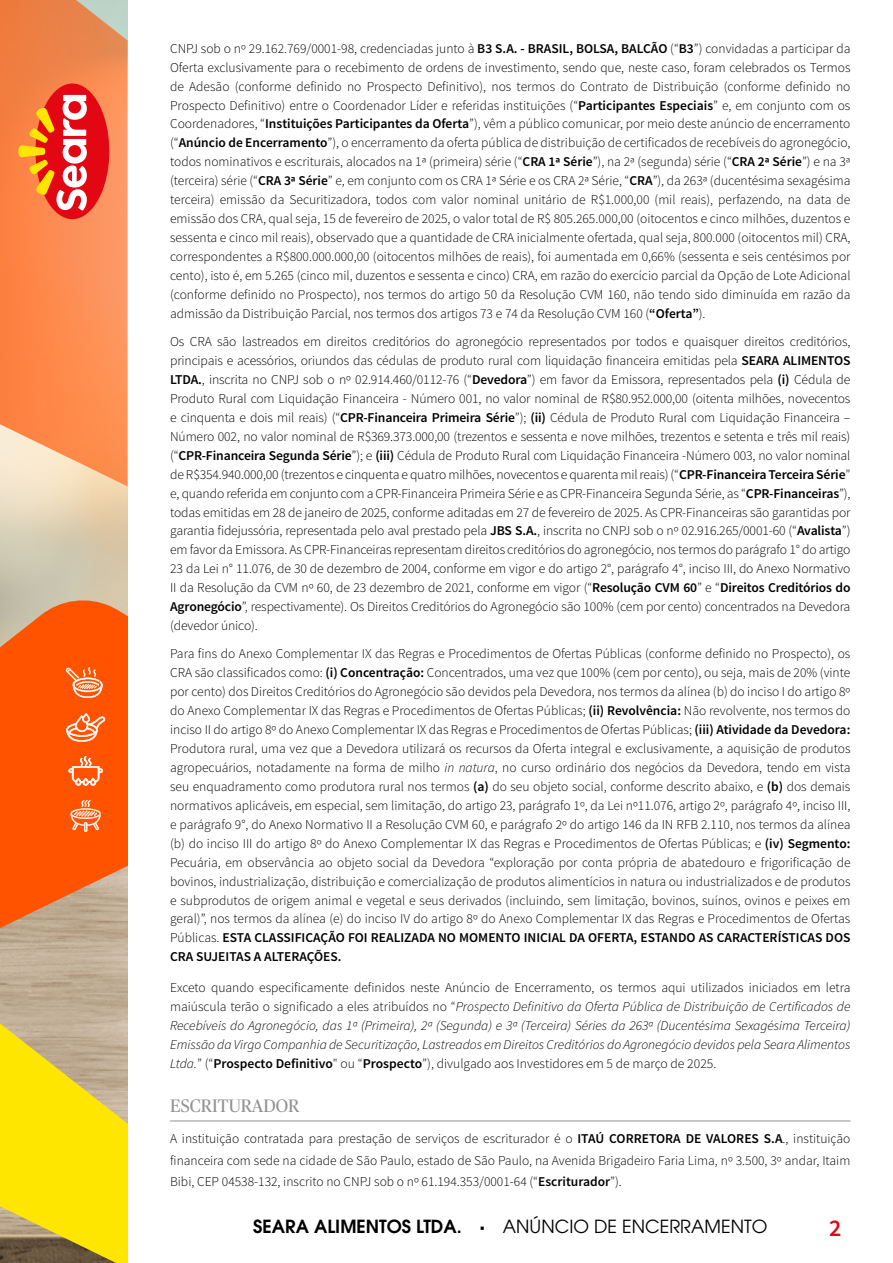
<style>
.page{position:relative;width:893px;height:1263px;background:#fff}
.page>*{position:absolute;margin:0;border:0;box-sizing:border-box;transform-origin:0 0}
.t1{font:600 24px "Source Sans Pro";color:#e30613}
.t2{font:18px "ITC Avant Garde Pro";color:#000}
.t3{font:18px "Publico";color:#919191}
.t4{font:300 13.5px/18.9px "Source Sans Pro";color:#000;text-align:justify}
.t5{font:italic 300 13.5px/18.9px "Source Sans Pro";color:#000;text-align:justify}
.s1{font-weight:600}
.s2{font-style:italic}
.s3{font-style:normal}
.s4{font-weight:600;font-style:normal}
.s5{font-family:"Source Sans Pro";font-weight:300}
</style>
<div class="page">
<svg style="left:0;top:0;width:128px;height:486px;background:#f89259"></svg>
<svg style="left:0;top:1039px;width:128px;height:224px;background:#e5ce21"></svg>
<svg style="left:0;top:596px;width:128px;height:443px;background:#e7773b"></svg>
<svg style="left:66px;top:713px;width:39px;height:29px"></svg>
<svg style="left:66px;top:667px;width:37px;height:31px"></svg>
<svg style="left:68px;top:756px;width:35px;height:30px"></svg>
<svg style="left:71px;top:800px;width:30px;height:32px"></svg>
<div style="left:35px;top:84px;width:74px;height:135px;background:#e30613;border-radius:50%"></div>
<svg style="left:18px;top:95px;width:69px;height:116px"></svg>
<hr style="left:170px;top:1120px;width:680px;height:1px;background:#919191">
<p class="t4" style="left:170px;top:39px;width:682px">CNPJ sob o nº 29.162.769/0001-98, credenciadas junto à <span class="s1">B3 S.A. - BRASIL, BOLSA, BALCÃO</span> (“<span class="s1">B3</span>”) convidadas a participar da Oferta exclusivamente para o recebimento de ordens de investimento, sendo que, neste caso, foram celebrados os Termos de Adesão (conforme definido no Prospecto Definitivo), nos termos do Contrato de Distribuição (conforme definido no Prospecto Definitivo) entre o Coordenador Líder e referidas instituições (“<span class="s1">Participantes Especiais</span>” e, em conjunto com os Coordenadores, “<span class="s1">Instituições Participantes da Oferta</span>”), vêm a público comunicar, por meio deste anúncio de encerramento (“<span class="s1">Anúncio de Encerramento</span>”), o encerramento da oferta pública de distribuição de certificados de recebíveis do agronegócio, todos nominativos e escriturais, alocados na 1ª (primeira) série (“<span class="s1">CRA 1ª Série</span>”), na 2ª (segunda) série (“<span class="s1">CRA 2ª Série</span>”) e na 3ª (terceira) série (“<span class="s1">CRA 3ª Série</span>” e, em conjunto com os CRA 1ª Série e os CRA 2ª Série, “<span class="s1">CRA</span>”), da 263ª (ducentésima sexagésima terceira) emissão da Securitizadora, todos com valor nominal unitário de R$1.000,00 (mil reais), perfazendo, na data de emissão dos CRA, qual seja, 15 de fevereiro de 2025, o valor total de R$ 805.265.000,00 (oitocentos e cinco milhões, duzentos e sessenta e cinco mil reais), observado que a quantidade de CRA inicialmente ofertada, qual seja, 800.000 (oitocentos mil) CRA, correspondentes a R$800.000.000,00 (oitocentos milhões de reais), foi aumentada em 0,66% (sessenta e seis centésimos por cento), isto é, em 5.265 (cinco mil, duzentos e sessenta e cinco) CRA, em razão do exercício parcial da Opção de Lote Adicional (conforme definido no Prospecto), nos termos do artigo 50 da Resolução CVM 160, não tendo sido diminuída em razão da admissão da Distribuição Parcial, nos termos dos artigos 73 e 74 da Resolução CVM 160 (<span class="s1">“Oferta”</span>).</p>
<p class="t4" style="left:170px;top:332px;width:682px">Os CRA são lastreados em direitos creditórios do agronegócio representados por todos e quaisquer direitos creditórios, principais e acessórios, oriundos das cédulas de produto rural com liquidação financeira emitidas pela <span class="s1">SEARA ALIMENTOS LTDA.</span>, inscrita no CNPJ sob o nº 02.914.460/0112-76 (“<span class="s1">Devedora</span>”) em favor da Emissora, representados pela <span class="s1">(i)</span> Cédula de Produto Rural com Liquidação Financeira - Número 001, no valor nominal de R$80.952.000,00 (oitenta milhões, novecentos e cinquenta e dois mil reais) (“<span class="s1">CPR-Financeira Primeira Série</span>”); <span class="s1">(ii)</span> Cédula de Produto Rural com Liquidação Financeira – Número 002, no valor nominal de R$369.373.000,00 (trezentos e sessenta e nove milhões, trezentos e setenta e três mil reais) (“<span class="s1">CPR-Financeira Segunda Série</span>”); e <span class="s1">(iii)</span> Cédula de Produto Rural com Liquidação Financeira -Número 003, no valor nominal de R$354.940.000,00 (trezentos e cinquenta e quatro milhões, novecentos e quarenta mil reais) (“<span class="s1">CPR-Financeira Terceira Série</span>” e, quando referida em conjunto com a CPR-Financeira Primeira Série e as CPR-Financeira Segunda Série, as “<span class="s1">CPR-Financeiras</span>”), todas emitidas em 28 de janeiro de 2025, conforme aditadas em 27 de fevereiro de 2025. As CPR-Financeiras são garantidas por garantia fidejussória, representada pelo aval prestado pela <span class="s1">JBS S.A.</span>, inscrita no CNPJ sob o nº 02.916.265/0001-60 (“<span class="s1">Avalista</span>”) em favor da Emissora. As CPR-Financeiras representam direitos creditórios do agronegócio, nos termos do parágrafo 1° do artigo 23 da Lei n° 11.076, de 30 de dezembro de 2004, conforme em vigor e do artigo 2°, parágrafo 4°, inciso III, do Anexo Normativo II da Resolução da CVM nº 60, de 23 dezembro de 2021, conforme em vigor (“<span class="s1">Resolução CVM 60</span>” e “<span class="s1">Direitos Creditórios do Agronegócio</span>”, respectivamente). Os Direitos Creditórios do Agronegócio são 100% (cem por cento) concentrados na Devedora (devedor único).</p>
<p class="t4" style="left:170px;top:644px;width:682px">Para fins do Anexo Complementar IX das Regras e Procedimentos de Ofertas Públicas (conforme definido no Prospecto), os CRA são classificados como: <span class="s1">(i) Concentração:</span> Concentrados, uma vez que 100% (cem por cento), ou seja, mais de 20% (vinte por cento) dos Direitos Creditórios do Agronegócio são devidos pela Devedora, nos termos da alínea (b) do inciso I do artigo 8º do Anexo Complementar IX das Regras e Procedimentos de Ofertas Públicas; <span class="s1">(ii) Revolvência:</span> Não revolvente, nos termos do inciso II do artigo 8º do Anexo Complementar IX das Regras e Procedimentos de Ofertas Públicas; <span class="s1">(iii) Atividade da Devedora:<br></span>Produtora rural, uma vez que a Devedora utilizará os recursos da Oferta integral e exclusivamente, a aquisição de produtos agropecuários, notadamente na forma de milho <span class="s2">in natura</span>, no curso ordinário dos negócios da Devedora, tendo em vista seu enquadramento como produtora rural nos termos <span class="s1">(a)</span> do seu objeto social, conforme descrito abaixo, e <span class="s1">(b)</span> dos demais normativos aplicáveis, em especial, sem limitação, do artigo 23, parágrafo 1º, da Lei nº11.076, artigo 2º, parágrafo 4º, inciso III, e parágrafo 9°, do Anexo Normativo II a Resolução CVM 60, e parágrafo 2º do artigo 146 da IN RFB 2.110, nos termos da alínea (b) do inciso III do artigo 8º do Anexo Complementar IX das Regras e Procedimentos de Ofertas Públicas; e <span class="s1">(iv) Segmento:<br></span>Pecuária, em observância ao objeto social da Devedora “exploração por conta própria de abatedouro e frigorificação de bovinos, industrialização, distribuição e comercialização de produtos alimentícios in natura ou industrializados e de produtos e subprodutos de origem animal e vegetal e seus derivados (incluindo, sem limitação, bovinos, suínos, ovinos e peixes em geral)”, nos termos da alínea (e) do inciso IV do artigo 8º do Anexo Complementar IX das Regras e Procedimentos de Ofertas Públicas. <span class="s1">ESTA CLASSIFICAÇÃO FOI REALIZADA NO MOMENTO INICIAL DA OFERTA, ESTANDO AS CARACTERÍSTICAS DOS CRA SUJEITAS A ALTERAÇÕES.</span></p>
<p class="t5" style="left:170px;top:978px;width:682px"><span class="s3">Exceto quando especificamente definidos neste Anúncio de Encerramento, os termos aqui utilizados iniciados em letra maiúscula terão o significado a eles atribuídos no “</span>Prospecto Definitivo da Oferta Pública de Distribuição de Certificados de Recebíveis do Agronegócio, das 1ª (Primeira), 2ª (Segunda) e 3ª (Terceira) Séries da 263ª (Ducentésima Sexagésima Terceira)<br>Emissão da Virgo Companhia de Securitização, Lastreados em Direitos Creditórios do Agronegócio devidos pela Seara Alimentos Ltda.<span class="s3">” (“</span><span class="s4">Prospecto Definitivo</span><span class="s3">" ou “</span><span class="s4">Prospecto</span><span class="s3">”), divulgado aos Investidores em 5 de março de 2025.</span></p>
<h2 class="t3" style="left:170px;top:1095px;width:131px">ESCRITURADOR</h2>
<p class="t4" style="left:170px;top:1127px;width:682px;line-height:21.9px">A instituição contratada para prestação de serviços de escriturador é o <span class="s1">ITAÚ CORRETORA DE VALORES S.A</span>., instituição financeira com sede na cidade de São Paulo, estado de São Paulo, na Avenida Brigadeiro Faria Lima, nº 3.500, 3º andar, Itaim Bibi, CEP 04538-132, inscrito no CNPJ sob o nº 61.194.353/0001-64 (“<span class="s1">Escriturador</span>”).</p>
<h2 class="t2" style="left:253px;top:1215px;width:516px"><span class="s1">SEARA ALIMENTOS LTDA.</span> <span class="s5">■</span> ANÚNCIO DE ENCERRAMENTO</h2>
<h1 class="t1" style="left:829px;top:1213px;width:14px">2</h1>
</div>
